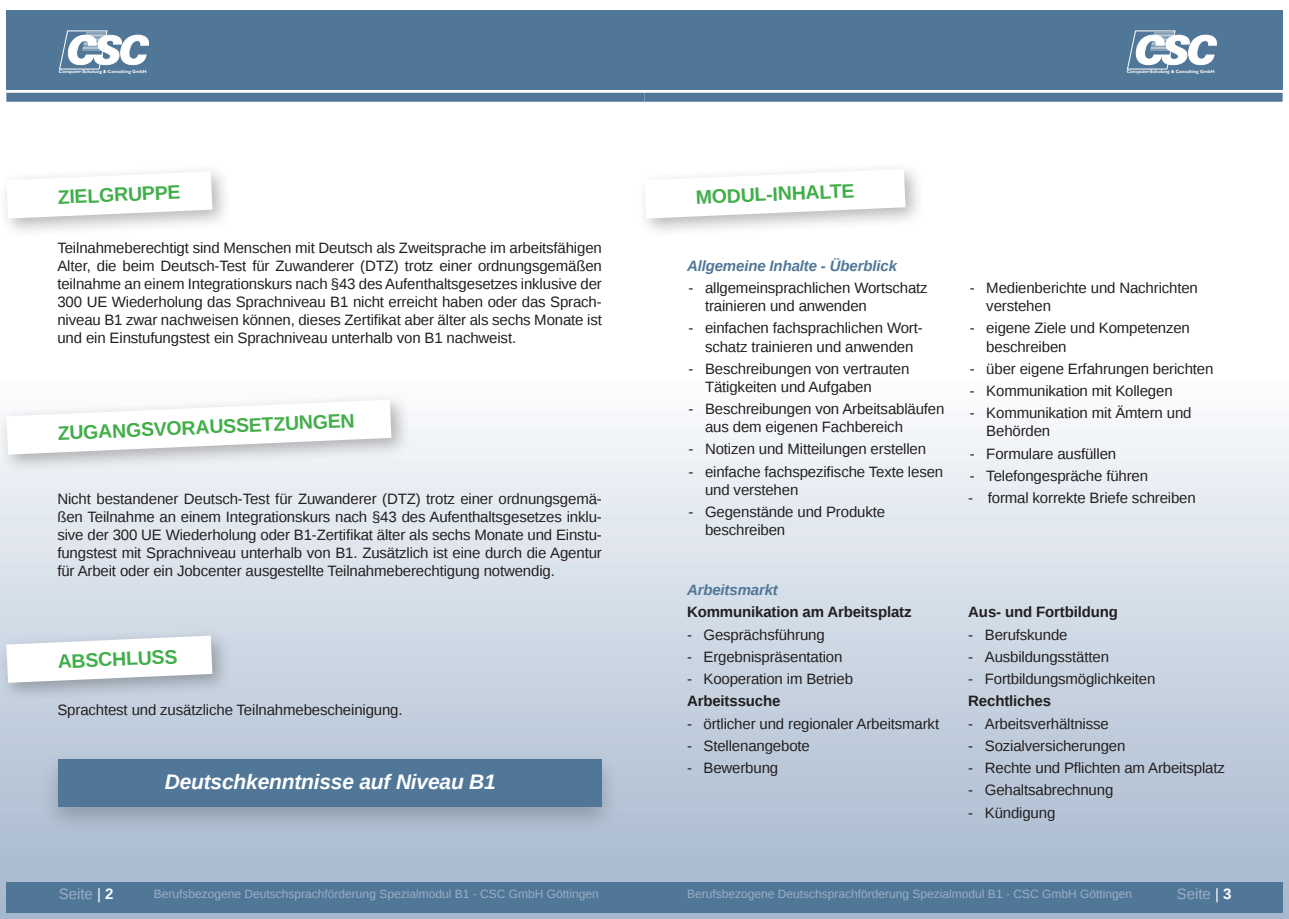
<style>
.page{position:relative;width:1289px;height:919px;background:#fff}
.page>*{position:absolute;margin:0;border:0;box-sizing:border-box;transform-origin:0 0}
.t1{font:italic 700 21px "Liberation Sans";letter-spacing:-.01em;color:#fff}
.t2{font:700 19.5px "Liberation Sans";color:#40ae49}
.t3{font:15px/18px "Liberation Sans";letter-spacing:-.01em;color:#231f20}
.t4{font:700 15px "Liberation Sans";letter-spacing:-.01em;color:#231f20}
.t5{font:italic 700 15px "Liberation Sans";letter-spacing:-.01em;color:#517798}
.t6{font:15px "Liberation Sans";color:#9aaec6}
.t7{font:12px "Liberation Sans";color:#9aaec6}
.t8{font:700 4.65px "Gill Sans";color:#fff}
.s1{color:#fff}
.s2{font-weight:700;color:#fff}
</style>
<div class="page">
<div style="left:0;top:372px;width:1288px;height:546px;background:linear-gradient(to bottom,#feffff,#9eb2c9)"></div>
<div style="left:6px;top:882px;width:638px;height:30px;background:#517798"></div>
<div style="left:6px;top:10px;width:638px;height:79px;background:#517798"></div>
<div style="left:6px;top:93px;width:638px;height:9px;background:#517798"></div>
<div style="left:644px;top:882px;width:638px;height:30px;background:#517798"></div>
<div style="left:644px;top:10px;width:638px;height:79px;background:#517798"></div>
<div style="left:644px;top:93px;width:638px;height:9px;background:#517798"></div>
<svg style="left:59px;top:30px;width:90px;height:40px"></svg>
<svg style="left:1127px;top:30px;width:89px;height:40px"></svg>
<div style="left:40px;top:750px;width:581px;height:85px;background:#231f20;opacity:.25"></div>
<div style="left:59px;top:758px;width:543px;height:48px;background:#517798"></div>
<div style="left:0;top:164px;width:232px;height:74px;background:#231f20;opacity:.32"></div>
<svg style="left:6px;top:171px;width:206px;height:47px"></svg>
<div style="left:0;top:392px;width:411px;height:82px;background:#231f20;opacity:.32"></div>
<svg style="left:6px;top:399px;width:385px;height:55px"></svg>
<div style="left:0;top:627px;width:232px;height:75px;background:#231f20;opacity:.32"></div>
<svg style="left:6px;top:635px;width:206px;height:47px"></svg>
<div style="left:636px;top:161px;width:289px;height:77px;background:#231f20;opacity:.32"></div>
<svg style="left:644px;top:169px;width:261px;height:49px"></svg>
<p class="t8" style="left:59px;top:69px;width:89px">Computer-Schulung &amp; Consulting GmbH</p>
<p class="t8" style="left:1126px;top:69px;width:89px">Computer-Schulung &amp; Consulting GmbH</p>
<p class="t2" style="left:57px;top:184px;width:124px;rotate:-3deg">ZIELGRUPPE</p>
<p class="t3" style="left:57px;top:239px;width:546px;text-align:justify">Teilnahmeberechtigt sind Menschen mit Deutsch als Zweitsprache im arbeitsfähigen Alter, die beim Deutsch-Test für Zuwanderer (DTZ) trotz einer ordnungsgemäßen teilnahme an einem Integrationskurs nach §43 des Aufenthaltsgesetzes inklusive der 300 UE Wiederholung das Sprachniveau B1 nicht erreicht haben oder das Sprach&shy;niveau B1 zwar nachweisen können, dieses Zertifikat aber älter als sechs Monate ist und ein Einstufungstest ein Sprachniveau unterhalb von B1 nachweist.</p>
<p class="t2" style="left:57px;top:421px;width:299px;rotate:-3deg">ZUGANGSVORAUSSETZUNGEN</p>
<p class="t3" style="left:57px;top:490px;width:546px;text-align:justify">Nicht bestandener Deutsch-Test für Zuwanderer (DTZ) trotz einer ordnungsgemä&shy;ßen Teilnahme an einem Integrationskurs nach §43 des Aufenthaltsgesetzes inklu&shy;sive der 300 UE Wiederholung oder B1-Zertifikat älter als sechs Monate und Einstu&shy;fungstest mit Sprachniveau unterhalb von B1. Zusätzlich ist eine durch die Agentur für Arbeit oder ein Jobcenter ausgestellte Teilnahmeberechtigung notwendig.</p>
<p class="t2" style="left:57px;top:648px;width:121px;rotate:-3deg">ABSCHLUSS</p>
<p class="t3" style="left:57px;top:701px;width:347px">Sprachtest und zusätzliche Teilnahmebescheinigung.</p>
<p class="t1" style="left:165px;top:767px;width:332px">Deutschkenntnisse auf Niveau B1</p>
<p class="t2" style="left:695px;top:184px;width:160px;rotate:-3deg">MODUL-INHALTE</p>
<p class="t5" style="left:687px;top:255px;width:211px">Allgemeine Inhalte - Überblick</p>
<p class="t3" style="left:705px;top:279px;width:224px;text-indent:-16px">- allgemeinsprachlichen Wortschatz trainieren und anwenden</p>
<p class="t3" style="left:688px;top:320px;width:236px;text-align:center">- einfachen fachsprachlichen Wort&shy;schatz trainieren und anwenden</p>
<p class="t3" style="left:705px;top:360px;width:206px;text-indent:-16px">- Beschreibungen von vertrauten<br>Tätigkeiten und Aufgaben</p>
<p class="t3" style="left:705px;top:400px;width:241px;text-indent:-16px">- Beschreibungen von Arbeitsabläufen aus dem eigenen Fachbereich</p>
<p class="t3" style="left:688px;top:440px;width:239px">- Notizen und Mitteilungen erstellen</p>
<p class="t3" style="left:705px;top:463px;width:240px;text-indent:-16px">- einfache fachspezifische Texte lesen und verstehen</p>
<p class="t3" style="left:705px;top:503px;width:181px;text-indent:-16px">- Gegenstände und Produkte beschreiben</p>
<p class="t5" style="left:687px;top:579px;width:92px">Arbeitsmarkt</p>
<p class="t4" style="left:687px;top:601px;width:226px">Kommunikation am Arbeitsplatz</p>
<p class="t3" style="left:687px;top:626px;width:139px">- Gesprächsführung</p>
<p class="t3" style="left:687px;top:648px;width:157px">- Ergebnispräsentation</p>
<p class="t3" style="left:687px;top:670px;width:167px">- Kooperation im Betrieb</p>
<p class="t4" style="left:687px;top:690px;width:95px">Arbeitssuche</p>
<p class="t3" style="left:687px;top:715px;width:254px">- örtlicher und regionaler Arbeitsmarkt</p>
<p class="t3" style="left:687px;top:737px;width:124px">- Stellenangebote</p>
<p class="t3" style="left:687px;top:759px;width:93px">- Bewerbung</p>
<p class="t3" style="left:986px;top:279px;width:213px;text-indent:-16px">- Medienberichte und Nachrichten verstehen</p>
<p class="t3" style="left:986px;top:320px;width:205px;text-indent:-16px">- eigene Ziele und Kompetenzen beschreiben</p>
<p class="t3" style="left:969px;top:360px;width:245px">- über eigene Erfahrungen berichten</p>
<p class="t3" style="left:969px;top:382px;width:204px">- Kommunikation mit Kollegen</p>
<p class="t3" style="left:986px;top:404px;width:207px;text-indent:-16px">- Kommunikation mit Ämtern und<br>Behörden</p>
<p class="t3" style="left:969px;top:445px;width:148px">- Formulare ausfüllen</p>
<p class="t3" style="left:969px;top:467px;width:180px">- Telefongespräche führen</p>
<p class="t3" style="left:968px;top:489px;width:229px">- formal korrekte Briefe schreiben</p>
<p class="t4" style="left:968px;top:601px;width:151px">Aus- und Fortbildung</p>
<p class="t3" style="left:968px;top:626px;width:101px">- Berufskunde</p>
<p class="t3" style="left:968px;top:648px;width:142px">- Ausbildungsstätten</p>
<p class="t3" style="left:968px;top:670px;width:189px">- Fortbildungsmöglichkeiten</p>
<p class="t4" style="left:968px;top:690px;width:84px">Rechtliches</p>
<p class="t3" style="left:968px;top:715px;width:142px">- Arbeitsverhältnisse</p>
<p class="t3" style="left:968px;top:737px;width:159px">- Sozialversicherungen</p>
<p class="t3" style="left:968px;top:759px;width:258px">- Rechte und Pflichten am Arbeitsplatz</p>
<p class="t3" style="left:968px;top:781px;width:147px">- Gehaltsabrechnung</p>
<p class="t3" style="left:968px;top:804px;width:89px">- Kündigung</p>
<p class="t6" style="left:59px;top:885px;width:56px">Seite <span class="s1">|</span> <span class="s2">2</span></p>
<p class="t6" style="left:1176px;top:885px;width:56px">Seite <span class="s1">|</span> <span class="s2">3</span></p>
<p class="t7" style="left:154px;top:886px;width:446px">Berufsbezogene Deutschsprachförderung Spezialmodul B1 - CSC GmbH Göttingen</p>
<p class="t7" style="left:687px;top:886px;width:446px">Berufsbezogene Deutschsprachförderung Spezialmodul B1 - CSC GmbH Göttingen</p>
</div>
